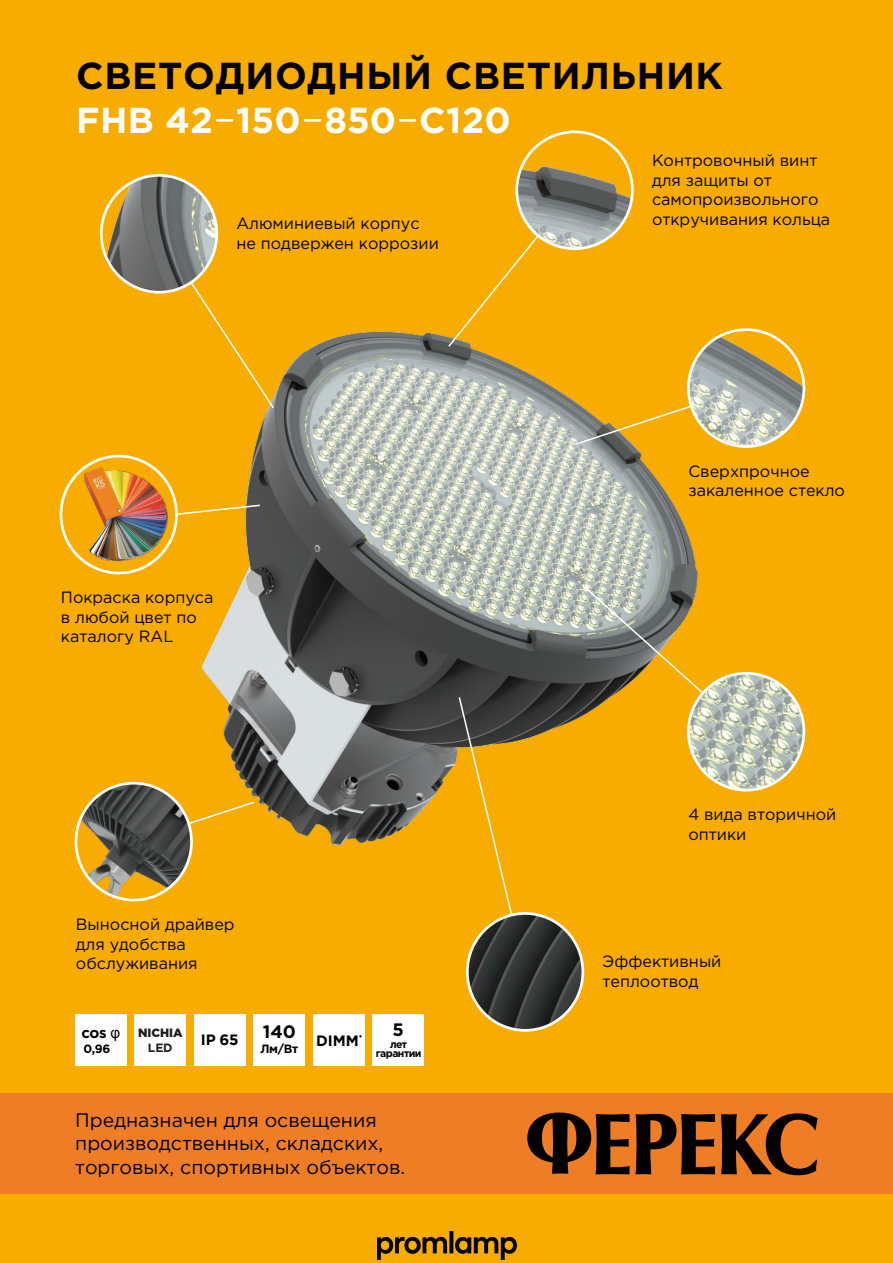
<style>
.page{position:relative;width:893px;height:1263px;background:#f8ac00}
.page>*{position:absolute;margin:0;border:0;box-sizing:border-box;transform-origin:0 0}
.t1{font:700 37.5px "Gotham Pro";letter-spacing:.02em;color:#010101}
.t2{font:700 36px "Gotham Pro";letter-spacing:.01em;color:#fff}
.t3{font:19.5px/23.4px "Gotham Pro";color:#010101}
.t4{font:700 18px "Gotham Pro";color:#010101}
.t5{font:16.35px/19.5px "Gotham Pro";color:#010101}
.t6{font:700 15px "Gotham Pro";letter-spacing:-.005em;color:#010101}
.t7{font:700 12px "Gotham Pro";color:#010101}
.t8{font:900 12px "Gotham Pro";letter-spacing:-.005em;color:#1d1d1b}
.t9{font:700 12px "Gotham Pro";color:#1d1d1b}
.t10{font:700 10.5px/9.8px "Gotham Pro";letter-spacing:-.055em;color:#010101;text-align:center}
.s1{font-weight:400}
.s2{font-family:"Arial";font-weight:400}
</style>
<div class="page">
<div style="left:0;top:1094px;width:893px;height:100px;background:#ef7d25"></div>
<svg style="left:527px;top:1112px;width:291px;height:63px"></svg>
<div style="left:75px;top:1014px;width:51px;height:51px;background:#fff"></div>
<div style="left:135px;top:1014px;width:51px;height:51px;background:#fff"></div>
<div style="left:373px;top:1014px;width:51px;height:51px;background:#fff"></div>
<div style="left:194px;top:1014px;width:51px;height:51px;background:#fff"></div>
<div style="left:254px;top:1014px;width:51px;height:51px;background:#fff"></div>
<div style="left:313px;top:1014px;width:51px;height:51px;background:#fff"></div>
<img style="left:192px;top:328px;width:546px;height:524px">
<svg style="left:192px;top:232px;width:83px;height:178px"></svg>
<svg style="left:457px;top:695px;width:70px;height:269px"></svg>
<svg style="left:574px;top:386px;width:114px;height:60px"></svg>
<svg style="left:580px;top:583px;width:167px;height:151px"></svg>
<svg style="left:196px;top:504px;width:65px;height:12px"></svg>
<svg style="left:192px;top:800px;width:64px;height:43px"></svg>
<img style="left:76px;top:783px;width:116px;height:117px">
<img style="left:467px;top:914px;width:116px;height:115px">
<div style="left:75px;top:782px;width:118px;height:119px;border:3px solid #fff;border-radius:50%"></div>
<div style="left:466px;top:912px;width:118px;height:120px;border:3px solid #fff;border-radius:50%"></div>
<img style="left:688px;top:330px;width:116px;height:116px">
<div style="left:687px;top:328px;width:118px;height:120px;border:3px solid #fff;border-radius:50%"></div>
<img style="left:101px;top:175px;width:116px;height:117px">
<img style="left:688px;top:673px;width:116px;height:117px">
<div style="left:100px;top:174px;width:118px;height:120px;border:3px solid #fff;border-radius:50%"></div>
<svg style="left:447px;top:203px;width:130px;height:145px"></svg>
<img style="left:517px;top:134px;width:115px;height:115px">
<div style="left:515px;top:130px;width:119px;height:120px;border:3px solid #fff;border-radius:50%"></div>
<div style="left:687px;top:672px;width:118px;height:119px;border:3px solid #fff;border-radius:50%"></div>
<img style="left:59px;top:444px;width:137px;height:140px">
<img style="left:378px;top:1232px;width:139px;height:27px">
<h1 class="t1" style="left:76px;top:54px;width:648px">СВЕТОДИОДНЫЙ СВЕТИЛЬНИК</h1>
<h2 class="t2" style="left:76px;top:99px;width:436px">FHB 42<span class="s1">−</span>150<span class="s1">−</span>850<span class="s1">−</span>C120</h2>
<p class="t5" style="left:236px;top:214px;width:204px">Алюминиевый корпус не подвержен коррозии</p>
<p class="t5" style="left:61px;top:587px;width:154px">Покраска корпуса в любой цвет по каталогу RAL</p>
<p class="t5" style="left:76px;top:914px;width:160px">Выносной драйвер для удобства обслуживания</p>
<p class="t6" style="left:81px;top:1024px;width:40px">cos <span class="s2">φ</span></p>
<p class="t7" style="left:84px;top:1041px;width:28px">0,96</p>
<p class="t8" style="left:138px;top:1026px;width:46px">NICHIA</p>
<p class="t9" style="left:148px;top:1040px;width:26px">LED</p>
<p class="t6" style="left:201px;top:1031px;width:39px">IP 65</p>
<p class="t4" style="left:263px;top:1021px;width:35px">140</p>
<p class="t7" style="left:260px;top:1041px;width:39px">Лм/Вт</p>
<p class="t6" style="left:316px;top:1032px;width:48px">DIMM<sup>*</sup></p>
<p class="t4" style="left:393px;top:1019px;width:13px">5</p>
<p class="t10" style="left:376px;top:1039px;width:47px">лет гарантии</p>
<p class="t3" style="left:75px;top:1108px;width:331px">Предназначен для освещения производственных, складских, торговых, спортивных объектов.</p>
<p class="t5" style="left:652px;top:151px;width:180px">Контровочный винт для защиты от самопроизвольного откручивания кольца</p>
<p class="t5" style="left:688px;top:461px;width:158px">Сверхпрочное закаленное стекло</p>
<p class="t5" style="left:688px;top:805px;width:149px">4 вида вторичной оптики</p>
<p class="t5" style="left:602px;top:952px;width:120px">Эффективный теплоотвод</p>
</div>
